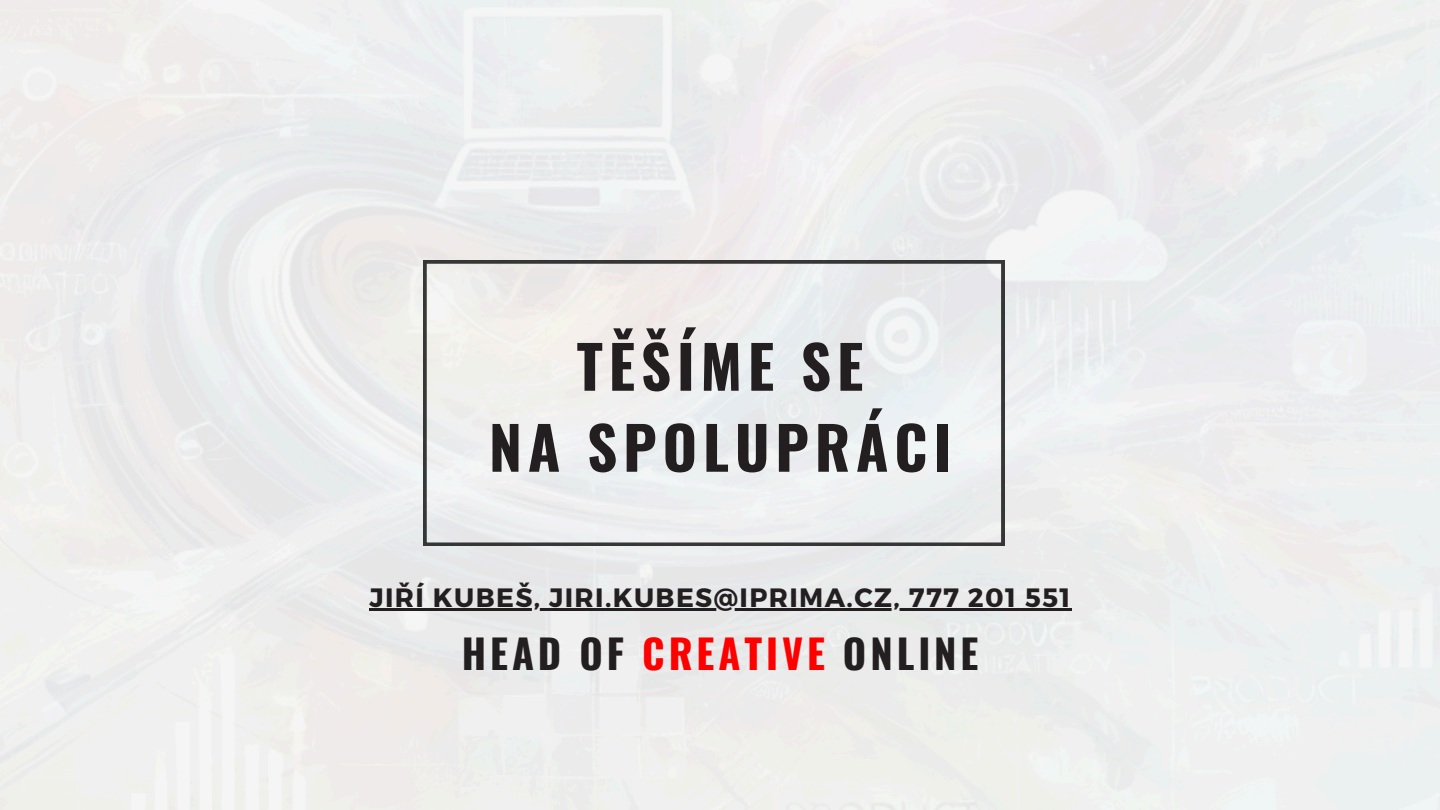
<style>
.page{position:relative;width:1440px;height:810px;background:#eceded}
.page>*{position:absolute;margin:0;border:0;box-sizing:border-box;transform-origin:0 0}
.t1{font:700 59px/81px "Oswald";letter-spacing:.1em;color:#231f20;text-align:center}
.t2{font:700 40px "Oswald";letter-spacing:.1em;color:#231f20}
.t3{font:700 26.5px "Montserrat";letter-spacing:.055em;color:#231f20}
.s1{color:#f00}
</style>
<div class="page">
<svg style="left:424px;top:261px;width:580px;height:284px"></svg>
<hr style="left:370px;top:608px;width:702px;height:3px;background:#231f20">
<p class="t1" style="left:489px;top:324px;width:464px">TĚŠÍME SE<br>NA SPOLUPRÁCI</p>
<h1 class="t3" style="left:370px;top:580px;width:702px">JIŘÍ KUBEŠ, JIRI.KUBES@IPRIMA.CZ, 777 201 551</h1>
<p class="t2" style="left:462px;top:623px;width:518px">HEAD OF <span class="s1">CREATIVE</span> ONLINE</p>
</div>
